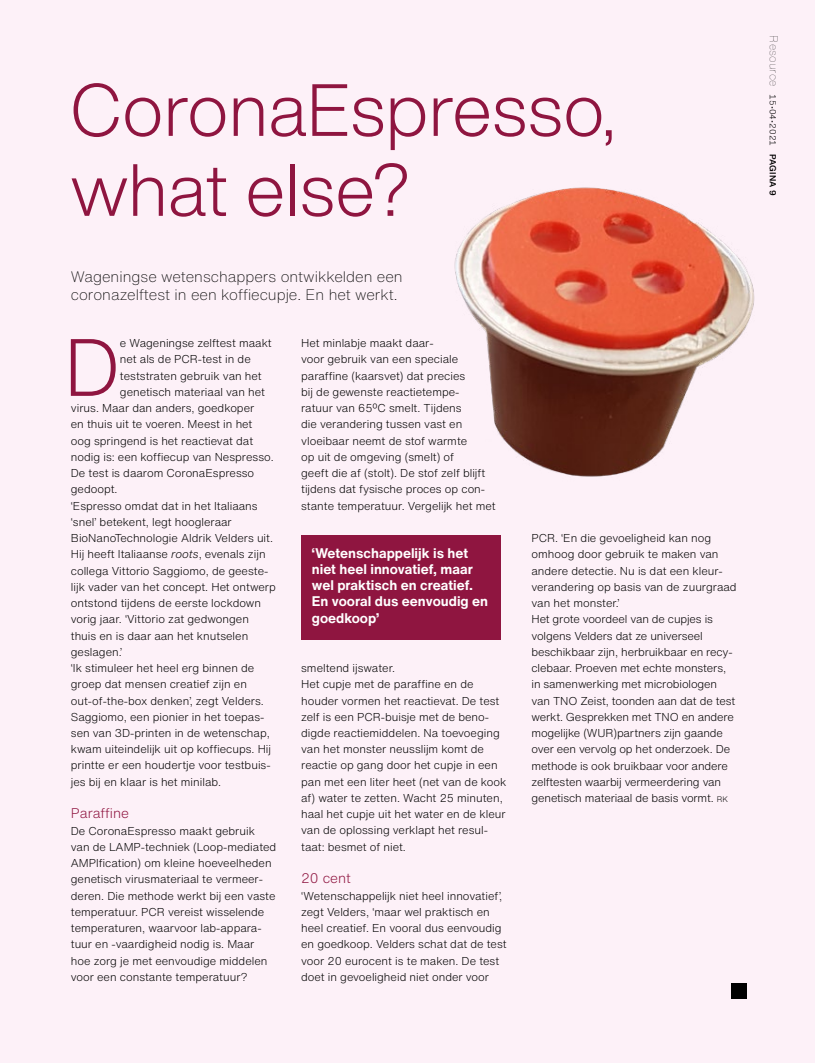
<style>
.page{position:relative;width:815px;height:1063px;background:#fdf1f8}
.page>*{position:absolute;margin:0;border:0;box-sizing:border-box;transform-origin:0 0}
.t1{font:300 79.75px "Helvetica Now Text";color:#8f1540}
.t2{font:300 72.5px/80px "Helvetica Now Display";letter-spacing:.02em;color:#8f1540}
.t3{font:200 15px/17.5px "Helvetica Now Text";color:#000}
.t4{font:700 13.75px/16.2px "Helvetica Now Text";color:#fff}
.t5{font:300 13.75px "Helvetica Now Text";color:#8f1540}
.t6{font:300 11.25px/16.2px "Helvetica Now Text";color:#000}
.t7{font:300 8.75px "Helvetica Now Text";color:#000}
.s1{font-style:italic}
.s2{font-size:7.88px}
.s3{font-weight:100;font-size:11.25px}
.s4{font-weight:500}
</style>
<div class="page">
<div style="left:731px;top:984px;width:16px;height:15px;background:#000"></div>
<div style="left:301px;top:535px;width:199px;height:105px;background:#8f1540"></div>
<img style="left:454px;top:187px;width:301px;height:290px">
<h2 class="t2" style="left:71px;top:69px;width:546px">CoronaEspresso, what else?</h2>
<h3 class="t3" style="left:71px;top:268px;width:333px">Wageningse wetenschappers ontwikkelden een coronazelftest in een koffiecupje. En het werkt.</h3>
<h1 class="t1" style="left:63px;top:308px;width:59px">D</h1>
<p class="t6" style="left:120px;top:335px;width:153px">e Wageningse zelftest maakt</p>
<p class="t6" style="left:120px;top:351px;width:132px">net als de PCR-test in de</p>
<p class="t6" style="left:120px;top:367px;width:143px">teststraten gebruik van het</p>
<p class="t6" style="left:120px;top:383px;width:147px">genetisch materiaal van het</p>
<p class="t6" style="left:71px;top:400px;width:185px">virus. Maar dan anders, goedkoper</p>
<p class="t6" style="left:71px;top:416px;width:183px">en thuis uit te voeren. Meest in het</p>
<p class="t6" style="left:71px;top:432px;width:184px">oog springend is het reactievat dat</p>
<p class="t6" style="left:71px;top:448px;width:204px">nodig is: een koffiecup van Nespresso.</p>
<p class="t6" style="left:71px;top:465px;width:185px">De test is daarom CoronaEspresso</p>
<p class="t6" style="left:71px;top:481px;width:48px">gedoopt.</p>
<p class="t6" style="left:71px;top:497px;width:188px">‘Espresso omdat dat in het Italiaans</p>
<p class="t6" style="left:71px;top:513px;width:162px">‘snel’ betekent, legt hoogleraar</p>
<p class="t6" style="left:71px;top:530px;width:204px">BioNanoTechnologie Aldrik Velders uit.</p>
<p class="t6" style="left:71px;top:546px;width:196px">Hij heeft Italiaanse <span class="s1">roots</span>, evenals zijn</p>
<p class="t6" style="left:71px;top:562px;width:199px">collega Vittorio Saggiomo, de geeste-</p>
<p class="t6" style="left:71px;top:578px;width:206px">lijk vader van het concept. Het ontwerp</p>
<p class="t6" style="left:71px;top:595px;width:192px">ontstond tijdens de eerste lockdown</p>
<p class="t6" style="left:71px;top:611px;width:180px">vorig jaar. ‘Vittorio zat gedwongen</p>
<p class="t6" style="left:71px;top:627px;width:179px">thuis en is daar aan het knutselen</p>
<p class="t6" style="left:71px;top:643px;width:53px">geslagen.’</p>
<p class="t6" style="left:71px;top:660px;width:185px">‘Ik stimuleer het heel erg binnen de</p>
<p class="t6" style="left:71px;top:676px;width:178px">groep dat mensen creatief zijn en</p>
<p class="t6" style="left:71px;top:692px;width:194px">out-of-the-box denken’, zegt Velders.</p>
<p class="t6" style="left:71px;top:708px;width:195px">Saggiomo, een pionier in het toepas-</p>
<p class="t6" style="left:71px;top:724px;width:200px">sen van 3D-printen in de wetenschap,</p>
<p class="t6" style="left:71px;top:741px;width:202px">kwam uiteindelijk uit op koffiecups. Hij</p>
<p class="t6" style="left:71px;top:757px;width:201px">printte er een houdertje voor testbuis-</p>
<p class="t6" style="left:71px;top:773px;width:152px">jes bij en klaar is het minilab.</p>
<p class="t5" style="left:71px;top:803px;width:60px">Paraffine</p>
<p class="t6" style="left:71px;top:822px;width:207px">De CoronaEspresso maakt gebruik van de LAMP-techniek (Loop-mediated AMPlfication) om kleine hoeveelheden genetisch virusmateriaal te vermeer&shy;deren. Die methode werkt bij een vaste temperatuur. PCR vereist wisselende temperaturen, waarvoor lab-appara&shy;tuur en -vaardigheid nodig is. Maar hoe zorg je met eenvoudige middelen voor een constante temperatuur?</p>
<p class="t6" style="left:301px;top:335px;width:196px">Het minlabje maakt daar-<br>voor gebruik van een speciale paraffine (kaarsvet) dat precies<br>bij de gewenste reactietempe-<br>ratuur van 650C smelt. Tijdens<br>die verandering tussen vast en vloeibaar neemt de stof warmte<br>op uit de omgeving (smelt) of<br>geeft die af (stolt). De stof zelf blijft tijdens dat fysische proces op con&shy;stante temperatuur. Vergelijk het met</p>
<p class="t4" style="left:312px;top:544px;width:178px">‘Wetenschappelijk is het niet heel innovatief, maar wel praktisch en creatief.<br>En vooral dus eenvoudig en goedkoop’</p>
<p class="t6" style="left:301px;top:660px;width:207px">smeltend ijswater.<br>Het cupje met de paraffine en de houder vormen het reactievat. De test zelf is een PCR-buisje met de beno&shy;digde reactiemiddelen. Na toevoeging van het monster neusslijm komt de reactie op gang door het cupje in een pan met een liter heet (net van de kook af) water te zetten. Wacht 25 minuten, haal het cupje uit het water en de kleur van de oplossing verklapt het resul&shy;taat: besmet of niet.</p>
<p class="t5" style="left:301px;top:868px;width:51px">20 cent</p>
<p class="t6" style="left:301px;top:887px;width:207px">‘Wetenschappelijk niet heel innovatief’, zegt Velders, ‘maar wel praktisch en heel creatief. En vooral dus eenvoudig en goedkoop. Velders schat dat de test voor 20 eurocent is te maken. De test doet in gevoeligheid niet onder voor</p>
<p class="t6" style="left:531px;top:530px;width:207px">PCR. ‘En die gevoeligheid kan nog omhoog door gebruik te maken van andere detectie. Nu is dat een kleur&shy;verandering op basis van de zuurgraad van het monster.’<br>Het grote voordeel van de cupjes is volgens Velders dat ze universeel beschikbaar zijn, herbruikbaar en recy&shy;clebaar. Proeven met echte monsters, in samenwerking met microbiologen van TNO Zeist, toonden aan dat de test werkt. Gesprekken met TNO en andere mogelijke (WUR)partners zijn gaande over een vervolg op het onderzoek. De methode is ook bruikbaar voor andere zelftesten waarbij vermeerdering van genetisch materiaal de basis vormt. <span class="s2">rk</span></p>
<p class="t7" style="left:779px;top:35px;width:162px;rotate:90deg"><span class="s3">Resource</span> 15•04•2021 <span class="s4">PAGINA 9</span></p>
</div>
